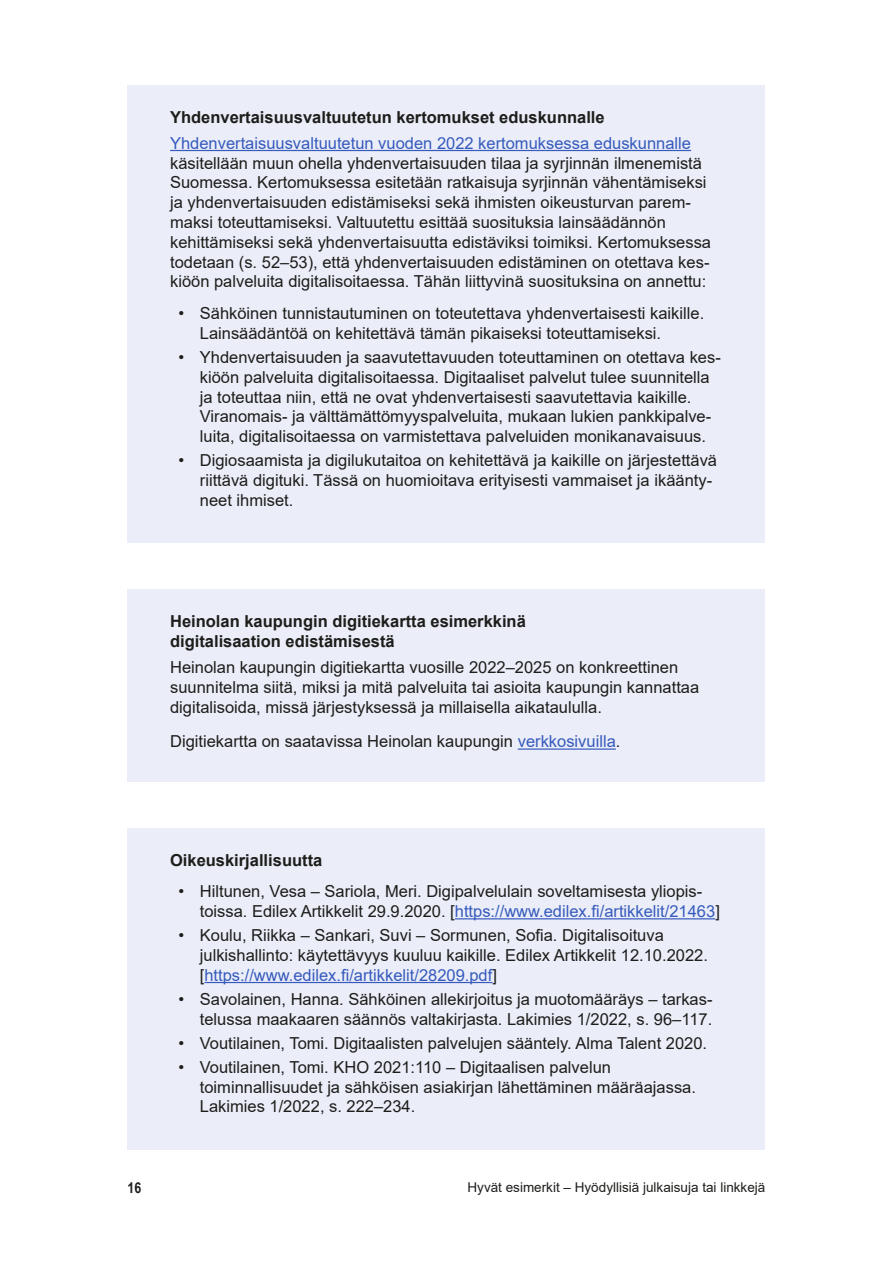
<style>
.page{position:relative;width:893px;height:1263px;background:#fff}
.page>*{position:absolute;margin:0;border:0;box-sizing:border-box;transform-origin:0 0}
.Leipis_-_uusi{font:16.5px/19.8px "Arial";color:#1d1d1b}
.H4_-_isompi_väli{font:700 16.5px/19.8px "Arial";color:#1d1d1b}
.t1{font:700 15px "Arial Narrow";color:#1d1d1b}
.t2{font:13.5px "Arial";color:#1d1d1b}
.s1{color:#365abd}
</style>
<div class="page">
<div style="left:128px;top:85px;width:637px;height:1064px;background:#ebeef8"></div>
<hr style="left:170px;top:150px;width:521px;height:1px;background:#365abd">
<div style="left:128px;top:543px;width:637px;height:46px;background:#fff"></div>
<hr style="left:518px;top:748px;width:98px;height:2px;background:#365abd">
<div style="left:128px;top:782px;width:637px;height:46px;background:#fff"></div>
<hr style="left:455px;top:918px;width:260px;height:1px;background:#365abd">
<hr style="left:204px;top:982px;width:288px;height:1px;background:#365abd">
<h4 class="H4_-_isompi_väli" style="left:170px;top:107px;width:436px">Yhdenvertaisuusvaltuutetun kertomukset eduskunnalle</h4>
<p class="Leipis_-_uusi" style="left:170px;top:133px;width:543px"><span class="s1">Yhdenvertaisuusvaltuutetun vuoden 2022 kertomuksessa eduskunnalle </span>käsitellään muun ohella yhdenvertaisuuden tilaa ja syrjinnän ilmenemistä Suomessa. Kertomuksessa esitetään ratkaisuja syrjinnän vähentämiseksi ja yhdenvertaisuuden edistämiseksi sekä ihmisten oikeusturvan parem&shy;maksi toteuttamiseksi. Valtuutettu esittää suosituksia lainsäädännön kehittämiseksi sekä yhdenvertaisuutta edistäviksi toimiksi. Kertomuksessa todetaan (s. 52–53), että yhdenvertaisuuden edistäminen on otettava kes&shy;kiöön palveluita digitalisoitaessa. Tähän liittyvinä suosituksina on annettu:</p>
<p class="Leipis_-_uusi" style="left:200px;top:303px;width:506px;text-indent:-21px">• Sähköinen tunnistautuminen on toteutettava yhdenvertaisesti kaikille.<br>Lainsäädäntöä on kehitettävä tämän pikaiseksi toteuttamiseksi.</p>
<p class="Leipis_-_uusi" style="left:200px;top:347px;width:523px;text-indent:-21px">• Yhdenvertaisuuden ja saavutettavuuden toteuttaminen on otettava kes&shy;kiöön palveluita digitalisoitaessa. Digitaaliset palvelut tulee suunnitella ja toteuttaa niin, että ne ovat yhdenvertaisesti saavutettavia kaikille.<br>Viranomais- ja välttämättömyyspalveluita, mukaan lukien pankkipalve&shy;luita, digitalisoitaessa on varmistettava palveluiden monikanavaisuus.</p>
<p class="Leipis_-_uusi" style="left:200px;top:450px;width:519px;text-indent:-21px">• Digiosaamista ja digilukutaitoa on kehitettävä ja kaikille on järjestettävä riittävä digituki. Tässä on huomioitava erityisesti vammaiset ja ikäänty&shy;neet ihmiset.</p>
<h4 class="H4_-_isompi_väli" style="left:170px;top:611px;width:357px">Heinolan kaupungin digitiekartta esimerkkinä digitalisaation edistämisestä</h4>
<p class="Leipis_-_uusi" style="left:170px;top:657px;width:531px">Heinolan kaupungin digitiekartta vuosille 2022–2025 on konkreettinen suunnitelma siitä, miksi ja mitä palveluita tai asioita kaupungin kannattaa digitalisoida, missä järjestyksessä ja millaisella aikataululla.</p>
<p class="Leipis_-_uusi" style="left:170px;top:731px;width:452px">Digitiekartta on saatavissa Heinolan kaupungin <span class="s1">verkkosivuilla</span>.</p>
<h4 class="H4_-_isompi_väli" style="left:170px;top:850px;width:154px">Oikeuskirjallisuutta</h4>
<p class="Leipis_-_uusi" style="left:200px;top:881px;width:522px;text-indent:-21px">• Hiltunen, Vesa – Sariola, Meri. Digipalvelulain soveltamisesta yliopis&shy;toissa. Edilex Artikkelit 29.9.2020. [<span class="s1">https://www.edilex.fi/artikkelit/21463</span>]</p>
<p class="Leipis_-_uusi" style="left:200px;top:925px;width:510px;text-indent:-21px">• Koulu, Riikka – Sankari, Suvi – Sormunen, Sofia. Digitalisoituva julkishallinto: käytettävyys kuuluu kaikille. Edilex Artikkelit 12.10.2022. [<span class="s1">https://www.edilex.fi/artikkelit/28209.pdf</span>]</p>
<p class="Leipis_-_uusi" style="left:179px;top:989px;width:535px;text-align:right">• Savolainen, Hanna. Sähköinen allekirjoitus ja muotomääräys – tarkas&shy;telussa maakaaren säännös valtakirjasta. Lakimies 1/2022, s. 96–117.</p>
<p class="Leipis_-_uusi" style="left:179px;top:1033px;width:530px">• Voutilainen, Tomi. Digitaalisten palvelujen sääntely. Alma Talent 2020.</p>
<p class="Leipis_-_uusi" style="left:200px;top:1057px;width:498px;text-indent:-21px">• Voutilainen, Tomi. KHO 2021:110 – Digitaalisen palvelun toiminnallisuudet ja sähköisen asiakirjan lähettäminen määräajassa.<br>Lakimies 1/2022, s. 222–234.</p>
<p class="t1" style="left:128px;top:1176px;width:15px">16</p>
<p class="t2" style="left:467px;top:1178px;width:299px">Hyvät esimerkit – Hyödyllisiä julkaisuja tai linkkejä</p>
</div>
